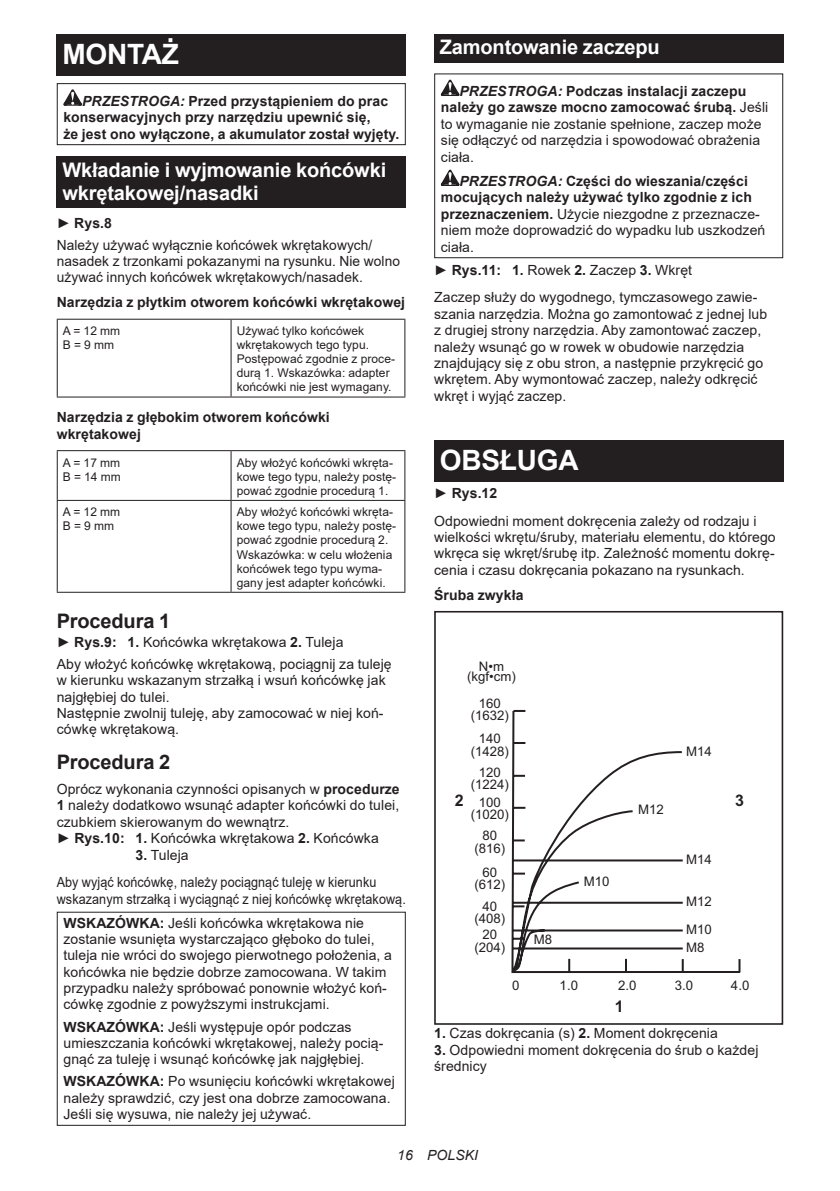
<style>
.page{position:relative;width:840px;height:1191px;background:#fff}
.page>*{position:absolute;margin:0;border:0;box-sizing:border-box;transform-origin:0 0}
.t1{font:700 28px "Arial";letter-spacing:-.01em;color:#fff}
.t2{font:700 20px/23.4px "Arial";letter-spacing:-.01em;color:#fff}
.t3{font:700 20px "Arial";letter-spacing:-.01em;color:#231f20}
.t4{font:700 16px "Arial";color:#231f20}
.t5{font:14px/16.4px "Arial";letter-spacing:.005em;color:#231f20}
.t6{font:700 14px/16.4px "Arial";letter-spacing:.005em;color:#231f20}
.t7{font:14px/23.8px "Arial";letter-spacing:.005em;color:#231f20;scale:.9 1}
.t8{font:italic 14px "Arial";letter-spacing:.005em;color:#231f20}
.t9{font:13.2px/12.4px "Arial";color:#231f20;text-align:center}
.t10{font:12px/14px "Arial";letter-spacing:.005em;color:#231f20}
.s1{font-style:italic}
.s2{font-weight:700}
.s3{font-weight:700;font-style:italic}
.s4{font-weight:400}
</style>
<div class="page">
<div style="left:57px;top:34px;width:348px;height:41px;background:#231f20"></div>
<svg style="left:63px;top:89px;width:19px;height:17px"></svg>
<div style="left:57px;top:83px;width:348px;height:62px;border:1px solid #231f20"></div>
<div style="left:57px;top:156px;width:348px;height:52px;background:#231f20"></div>
<hr style="left:57px;top:319px;width:174px;height:1px;background:#231f20">
<hr style="left:57px;top:320px;width:1px;height:76px;background:#231f20">
<hr style="left:231px;top:319px;width:174px;height:1px;background:#231f20">
<hr style="left:230px;top:320px;width:1px;height:76px;background:#231f20">
<hr style="left:404px;top:320px;width:1px;height:76px;background:#231f20">
<hr style="left:57px;top:396px;width:174px;height:1px;background:#231f20">
<hr style="left:231px;top:396px;width:174px;height:1px;background:#231f20">
<hr style="left:57px;top:450px;width:174px;height:1px;background:#231f20">
<hr style="left:57px;top:451px;width:1px;height:49px;background:#231f20">
<hr style="left:231px;top:450px;width:174px;height:1px;background:#231f20">
<hr style="left:230px;top:451px;width:1px;height:49px;background:#231f20">
<hr style="left:404px;top:451px;width:1px;height:49px;background:#231f20">
<hr style="left:57px;top:500px;width:174px;height:1px;background:#231f20">
<hr style="left:57px;top:501px;width:1px;height:91px;background:#231f20">
<hr style="left:231px;top:500px;width:174px;height:1px;background:#231f20">
<hr style="left:230px;top:501px;width:1px;height:91px;background:#231f20">
<hr style="left:404px;top:501px;width:1px;height:91px;background:#231f20">
<hr style="left:57px;top:592px;width:174px;height:1px;background:#231f20">
<hr style="left:231px;top:592px;width:174px;height:1px;background:#231f20">
<div style="left:434px;top:34px;width:348px;height:29px;background:#231f20"></div>
<svg style="left:440px;top:80px;width:19px;height:16px"></svg>
<svg style="left:440px;top:170px;width:19px;height:16px"></svg>
<div style="left:434px;top:73px;width:348px;height:185px;border:1px solid #231f20"></div>
<div style="left:434px;top:440px;width:348px;height:41px;background:#231f20"></div>
<svg style="left:511px;top:710px;width:230px;height:264px"></svg>
<div style="left:434px;top:611px;width:348px;height:413px;border:2px solid #231f20"></div>
<h1 class="t1" style="left:62px;top:34px;width:118px">MONTAŻ</h1>
<p class="t6" style="left:63px;top:93px;width:337px;text-indent:19px"><span class="s1">PRZESTROGA:</span> Przed przystąpieniem do prac konserwacyjnych przy narzędziu upewnić się,<br>że jest ono wyłączone, a akumulator został wyjęty.</p>
<h2 class="t2" style="left:62px;top:158px;width:325px">Wkładanie i wyjmowanie końcówki wkrętakowej/nasadki</h2>
<p class="t5" style="left:57px;top:212px;width:317px;line-height:22px">► <span class="s2">Rys.8<br></span>Należy używać wyłącznie końcówek wkrętakowych/</p>
<p class="t5" style="left:57px;top:253px;width:344px">nasadek z trzonkami pokazanymi na rysunku. Nie wolno używać innych końcówek wkrętakowych/nasadek.</p>
<p class="t6" style="left:57px;top:294px;width:350px">Narzędzia z płytkim otworem końcówki wkrętakowej</p>
<p class="t10" style="left:63px;top:324px;width:59px">A = 12 mm<br>B=9mm</p>
<p class="t10" style="left:236px;top:324px;width:160px">Używać tylko końcówek wkrętakowych tego typu.<br>Postępować zgodnie z proce&shy;durą 1. Wskazówka: adapter końcówki nie jest wymagany.</p>
<p class="t6" style="left:57px;top:409px;width:274px">Narzędzia z głębokim otworem końcówki wkrętakowej</p>
<p class="t10" style="left:63px;top:455px;width:59px">A = 17 mm<br>B = 14 mm</p>
<p class="t10" style="left:236px;top:455px;width:161px">Aby włożyć końcówki wkręta&shy;kowe tego typu, należy postę&shy;pować zgodnie procedurą 1.</p>
<p class="t10" style="left:63px;top:505px;width:59px">A = 12 mm<br>B=9mm</p>
<p class="t10" style="left:237px;top:505px;width:161px">Aby włożyć końcówki wkręta&shy;kowe tego typu, należy postę&shy;pować zgodnie procedurą 2.<br>Wskazówka: w celu włożenia końcówek tego typu wyma&shy;gany jest adapter końcówki.</p>
<h2 class="t3" style="left:57px;top:606px;width:115px">Procedura 1</h2>
<p class="t5" style="left:57px;top:631px;width:336px;line-height:22px">► <span class="s2">Rys.9: 1.</span> Końcówka wkrętakowa <span class="s2">2.</span> Tuleja<br>Aby włożyć końcówkę wkrętakową, pociągnij za tuleję</p>
<p class="t5" style="left:57px;top:672px;width:330px">w kierunku wskazanym strzałką i wsuń końcówkę jak najgłębiej do tulei.<br>Następnie zwolnij tuleję, aby zamocować w niej koń&shy;cówkę wkrętakową.</p>
<h2 class="t3" style="left:57px;top:748px;width:115px">Procedura 2</h2>
<p class="t5" style="left:57px;top:780px;width:344px">Oprócz wykonania czynności opisanych w <span class="s2">procedurze 1</span> należy dodatkowo wsunąć adapter końcówki do tulei, czubkiem skierowanym do wewnątrz.<br>► <span class="s2">Rys.10: 1.</span> Końcówka wkrętakowa <span class="s2">2.</span> Końcówka</p>
<p class="t5" style="left:57px;top:840px;width:321px;line-height:27.8px;text-indent:79px"><span class="s2">3.</span> Tuleja<br>Aby wyjąć końcówkę, należy pociągnąć tuleję w kierunku</p>
<p class="t7" style="left:63px;top:886px;width:382px;text-indent:-7px">wskazanym strzałką i wyciągnąć z niej końcówkę wkrętakową.<br><span class="s2">WSKAZÓWKA:</span> Jeśli końcówka wkrętakowa nie</p>
<p class="t5" style="left:63px;top:930px;width:330px">zostanie wsunięta wystarczająco głęboko do tulei, tuleja nie wróci do swojego pierwotnego położenia, a końcówka nie będzie dobrze zamocowana. W takim przypadku należy spróbować ponownie włożyć koń&shy;cówkę zgodnie z powyższymi instrukcjami.</p>
<p class="t5" style="left:63px;top:1018px;width:321px"><span class="s2">WSKAZÓWKA:</span> Jeśli występuje opór podczas umieszczania końcówki wkrętakowej, należy pocią&shy;gnąć za tuleję i wsunąć końcówkę jak najgłębiej.</p>
<p class="t5" style="left:63px;top:1073px;width:332px"><span class="s2">WSKAZÓWKA:</span> Po wsunięciu końcówki wkrętakowej należy sprawdzić, czy jest ona dobrze zamocowana.<br>Jeśli się wysuwa, nie należy jej używać.</p>
<h2 class="t2" style="left:439px;top:36px;width:221px">Zamontowanie zaczepu</h2>
<p class="t5" style="left:440px;top:83px;width:329px;text-indent:19px"><span class="s3">PRZESTROGA:</span> <span class="s2">Podczas instalacji zaczepu należy go zawsze mocno zamocować śrubą.</span> Jeśli to wymaganie nie zostanie spełnione, zaczep może się odłączyć od narzędzia i spowodować obrażenia ciała.</p>
<p class="t6" style="left:440px;top:173px;width:326px;text-indent:19px"><span class="s1">PRZESTROGA:</span> Części do wieszania/części mocujących należy używać tylko zgodnie z ich przeznaczeniem. <span class="s4">Użycie niezgodne z przeznacze&shy;niem może doprowadzić do wypadku lub uszkodzeń ciała.</span></p>
<p class="t5" style="left:434px;top:256px;width:324px;line-height:27.8px">► <span class="s2">Rys.11: 1.</span> Rowek <span class="s2">2.</span> Zaczep <span class="s2">3.</span> Wkręt<br>Zaczep służy do wygodnego, tymczasowego zawie-</p>
<p class="t5" style="left:434px;top:305px;width:334px">szania narzędzia. Można go zamontować z jednej lub z drugiej strony narzędzia. Aby zamontować zaczep, należy wsunąć go w rowek w obudowie narzędzia znajdujący się z obu stron, a następnie przykręcić go wkrętem. Aby wymontować zaczep, należy odkręcić wkręt i wyjąć zaczep.</p>
<h1 class="t1" style="left:439px;top:440px;width:140px">OBSŁUGA</h1>
<p class="t5" style="left:434px;top:479px;width:323px;line-height:27.8px">► <span class="s2">Rys.12<br></span>Odpowiedni moment dokręcenia zależy od rodzaju i</p>
<p class="t5" style="left:434px;top:528px;width:343px;text-align:justify">wielkości wkrętu/śruby, materiału elementu, do którego wkręca się wkręt/śrubę itp. Zależność momentu dokrę&shy;cenia i czasu dokręcania pokazano na rysunkach.</p>
<p class="t6" style="left:434px;top:586px;width:91px">Śruba zwykła</p>
<p class="t9" style="left:467px;top:661px;width:50px;line-height:10.6px">N•m (kgf•cm)</p>
<p class="t9" style="left:470px;top:697px;width:40px">160 (1632)</p>
<p class="t9" style="left:470px;top:731px;width:40px;line-height:13px">140 (1428)</p>
<p class="t9" style="left:470px;top:766px;width:40px;line-height:11.8px">120 (1224)</p>
<p class="t9" style="left:470px;top:796px;width:40px">100 (1020)</p>
<p class="t9" style="left:474px;top:829px;width:32px">80 (816)</p>
<p class="t9" style="left:474px;top:865px;width:32px">60 (612)</p>
<p class="t9" style="left:474px;top:899px;width:32px">40 (408)</p>
<p class="t9" style="left:474px;top:928px;width:32px;line-height:13px">20 (204)</p>
<p class="t9" style="left:512px;top:978px;width:9px">0</p>
<p class="t4" style="left:454px;top:789px;width:10px">2</p>
<p class="t9" style="left:637px;top:803px;width:27px">M12</p>
<p class="t9" style="left:685px;top:745px;width:27px">M14</p>
<p class="t4" style="left:734px;top:789px;width:10px">3</p>
<p class="t9" style="left:533px;top:933px;width:20px">M8</p>
<p class="t9" style="left:583px;top:875px;width:27px">M10</p>
<p class="t9" style="left:685px;top:853px;width:27px">M14</p>
<p class="t9" style="left:685px;top:895px;width:27px">M12</p>
<p class="t9" style="left:685px;top:923px;width:27px">M10</p>
<p class="t9" style="left:685px;top:941px;width:20px">M8</p>
<p class="t9" style="left:559px;top:978px;width:20px">1.0</p>
<p class="t9" style="left:617px;top:978px;width:20px">2.0</p>
<p class="t9" style="left:674px;top:978px;width:20px">3.0</p>
<p class="t9" style="left:730px;top:978px;width:20px">4.0</p>
<p class="t4" style="left:614px;top:995px;width:10px">1</p>
<p class="t5" style="left:434px;top:1025px;width:285px"><span class="s2">1.</span> Czas dokręcania (s) <span class="s2">2.</span> Moment dokręcenia</p>
<p class="t5" style="left:434px;top:1041px;width:325px"><span class="s2">3.</span> Odpowiedni moment dokręcenia do śrub o każdej średnicy</p>
<p class="t8" style="left:397px;top:1146px;width:82px">16 POLSKI</p>
</div>
